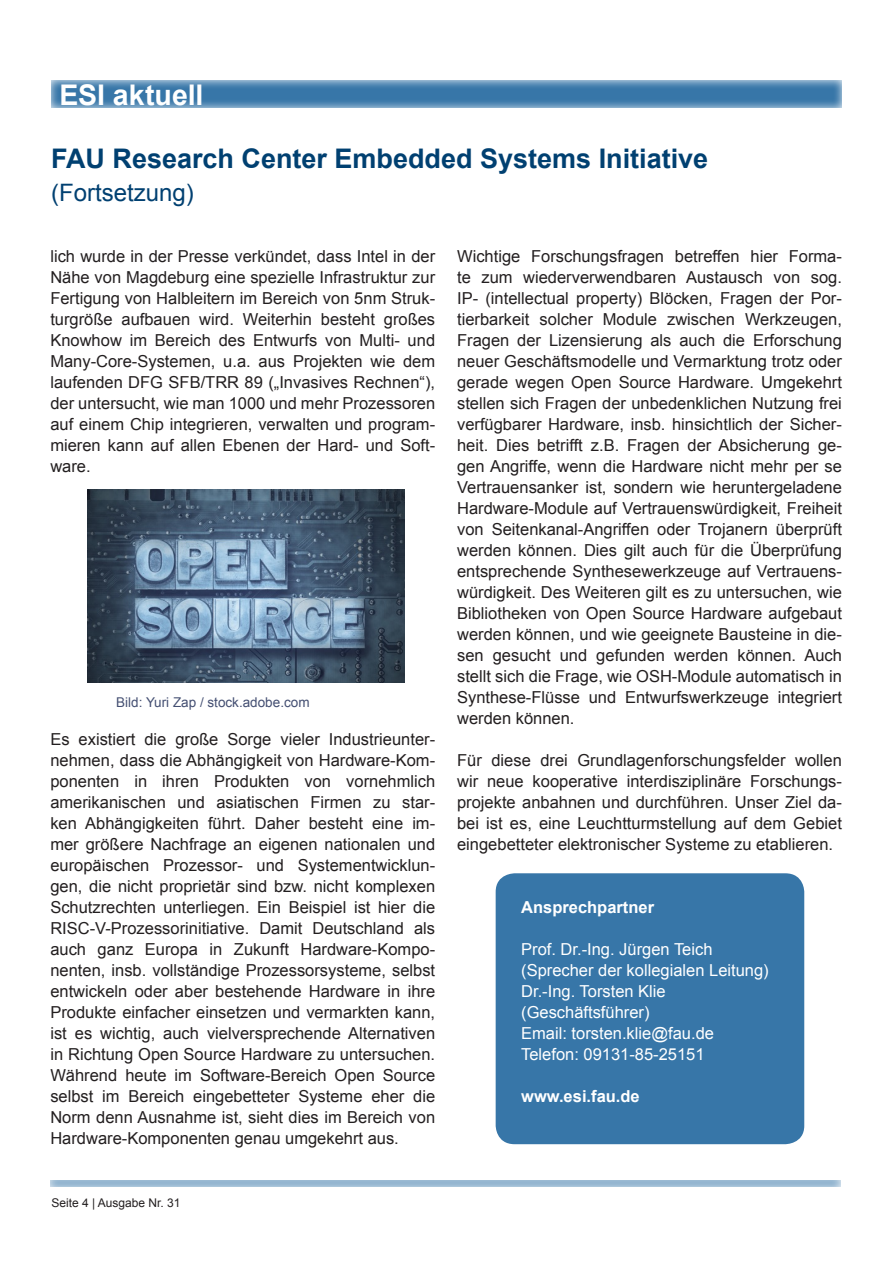
<style>
.page{position:relative;width:893px;height:1263px;background:#fff}
.page>*{position:absolute;margin:0;border:0;box-sizing:border-box;transform-origin:0 0}
.t1{font:700 28.5px "Arial";color:#fff}
.t2{font:700 27px "Arial";color:#004071}
.t3{font:24px "Arial";color:#004071}
.t4{font:16.5px/21px "Arial";color:#231f20;text-align:justify}
.t5{font:16.5px "Arial";color:#fff}
.t6{font:700 16.5px "Arial";color:#fff}
.t7{font:13.5px "Arial";color:#444f72}
.t8{font:12px "Arial";color:#231f20}
</style>
<div class="page">
<svg style="left:51px;top:80px;width:791px;height:28px;background:#4f86b2"></svg>
<svg style="left:50px;top:1180px;width:791px;height:7px;background:#9bbad3"></svg>
<img style="left:87px;top:489px;width:318px;height:193px">
<div style="left:496px;top:873px;width:308px;height:271px;background:#3776a8;border-radius:19px"></div>
<h1 class="t1" style="left:60px;top:76px;width:145px">ESI aktuell</h1>
<p class="t2" style="left:51px;top:141px;width:659px">FAU Research Center Embedded Systems Initiative</p>
<p class="t3" style="left:51px;top:177px;width:144px">(Fortsetzung)</p>
<p class="t4" style="left:50px;top:246px;width:386px">lich wurde in der Presse verkündet, dass Intel in der Nähe von Magdeburg eine spezielle Infrastruktur zur Fertigung von Halbleitern im Bereich von 5nm Struk&shy;turgröße aufbauen wird. Weiterhin besteht großes Knowhow im Bereich des Entwurfs von Multi- und Many-Core-Systemen, u.a. aus Projekten wie dem laufenden DFG SFB/TRR 89 („Invasives Rechnen“), der untersucht, wie man 1000 und mehr Prozessoren auf einem Chip integrieren, verwalten und program&shy;mieren kann auf allen Ebenen der Hard- und Soft&shy;ware.</p>
<p class="t7" style="left:116px;top:693px;width:195px">Bild: Yuri Zap / stock.adobe.com</p>
<p class="t4" style="left:50px;top:729px;width:386px">Es existiert die große Sorge vieler Industrieunter&shy;nehmen, dass die Abhängigkeit von Hardware-Kom&shy;ponenten in ihren Produkten von vornehmlich amerikanischen und asiatischen Firmen zu star&shy;ken Abhängigkeiten führt. Daher besteht eine im&shy;mer größere Nachfrage an eigenen nationalen und europäischen Prozessor- und Systementwicklun&shy;gen, die nicht proprietär sind bzw. nicht komplexen Schutzrechten unterliegen. Ein Beispiel ist hier die RISC-V-Prozessorinitiative. Damit Deutschland als auch ganz Europa in Zukunft Hardware-Kompo&shy;nenten, insb. vollständige Prozessorsysteme, selbst entwickeln oder aber bestehende Hardware in ihre Produkte einfacher einsetzen und vermarkten kann, ist es wichtig, auch vielversprechende Alternativen in Richtung Open Source Hardware zu untersuchen.<br>Während heute im Software-Bereich Open Source selbst im Bereich eingebetteter Systeme eher die Norm denn Ausnahme ist, sieht dies im Bereich von Hardware-Komponenten genau umgekehrt aus.</p>
<p class="t8" style="left:51px;top:1195px;width:131px">Seite 4 | Ausgabe Nr. 31</p>
<p class="t4" style="left:457px;top:246px;width:386px">Wichtige Forschungsfragen betreffen hier Forma&shy;te zum wiederverwendbaren Austausch von sog.<br>IP- (intellectual property) Blöcken, Fragen der Por&shy;tierbarkeit solcher Module zwischen Werkzeugen, Fragen der Lizensierung als auch die Erforschung neuer Geschäftsmodelle und Vermarktung trotz oder gerade wegen Open Source Hardware. Umgekehrt stellen sich Fragen der unbedenklichen Nutzung frei verfügbarer Hardware, insb. hinsichtlich der Sicher&shy;heit. Dies betrifft z.B. Fragen der Absicherung ge&shy;gen Angriffe, wenn die Hardware nicht mehr per se Vertrauensanker ist, sondern wie heruntergeladene Hardware-Module auf Vertrauenswürdigkeit, Freiheit von Seitenkanal-Angriffen oder Trojanern überprüft werden können. Dies gilt auch für die Überprüfung entsprechende Synthesewerkzeuge auf Vertrauens&shy;würdigkeit. Des Weiteren gilt es zu untersuchen, wie Bibliotheken von Open Source Hardware aufgebaut werden können, und wie geeignete Bausteine in die&shy;sen gesucht und gefunden werden können. Auch stellt sich die Frage, wie OSH-Module automatisch in Synthese-Flüsse und Entwurfswerkzeuge integriert werden können.</p>
<p class="t4" style="left:457px;top:750px;width:386px">Für diese drei Grundlagenforschungsfelder wollen wir neue kooperative interdisziplinäre Forschungs&shy;projekte anbahnen und durchführen. Unser Ziel da&shy;bei ist es, eine Leuchtturmstellung auf dem Gebiet eingebetteter elektronischer Systeme zu etablieren.</p>
<p class="t6" style="left:521px;top:896px;width:134px">Ansprechpartner</p>
<p class="t5" style="left:521px;top:938px;width:193px">Prof. Dr.-Ing. Jürgen Teich</p>
<p class="t5" style="left:521px;top:959px;width:249px">(Sprecher der kollegialen Leitung)</p>
<p class="t5" style="left:521px;top:980px;width:146px">Dr.-Ing. Torsten Klie</p>
<p class="t5" style="left:521px;top:1001px;width:130px">(Geschäftsführer)</p>
<p class="t5" style="left:521px;top:1022px;width:194px">Email: torsten.klie@fau.de</p>
<p class="t5" style="left:521px;top:1043px;width:185px">Telefon: 09131-85-25151</p>
<p class="t6" style="left:521px;top:1085px;width:120px">www.esi.fau.de</p>
</div>
